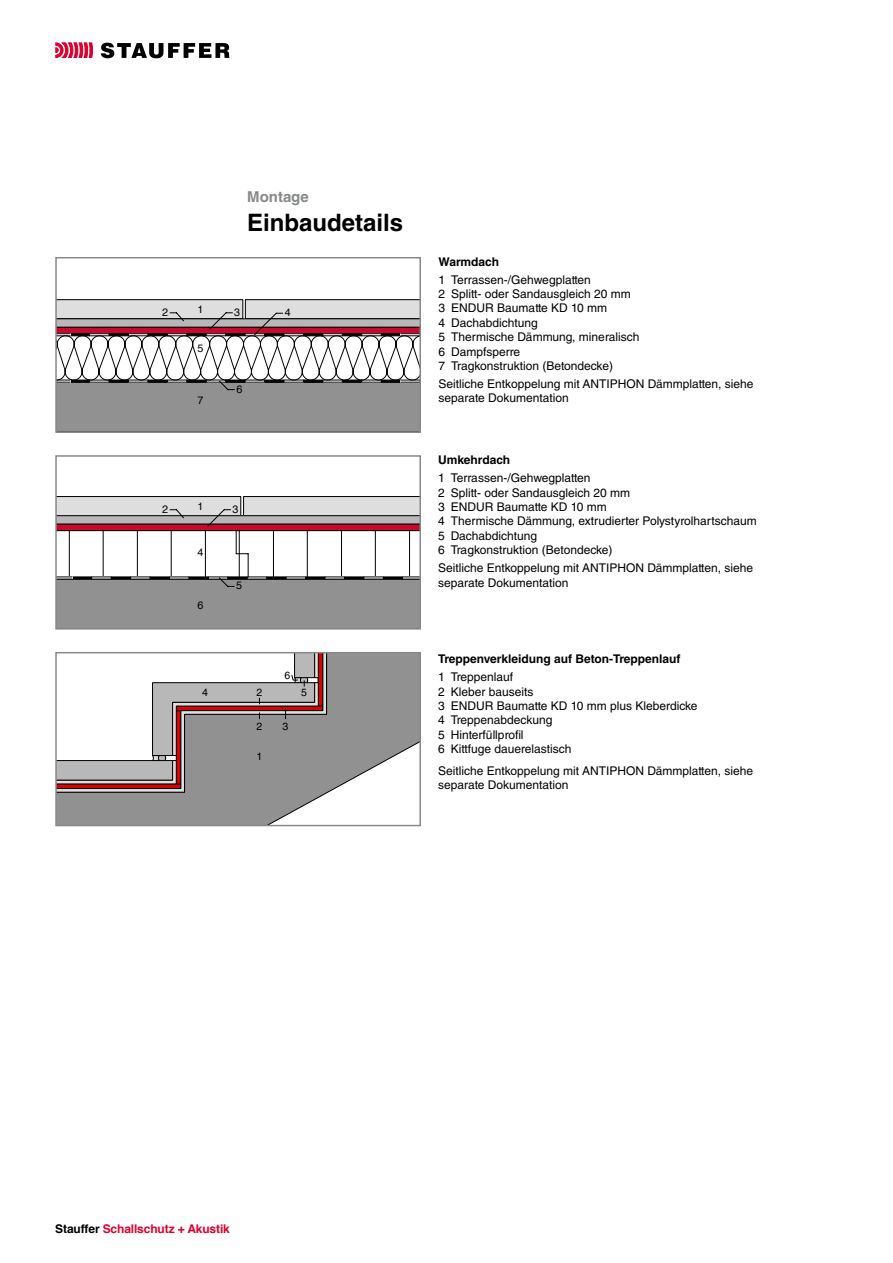
<style>
.page{position:relative;width:893px;height:1263px;background:#fff}
.page>*{position:absolute;margin:0;border:0;box-sizing:border-box;transform-origin:0 0}
.Titel_1{font:700 24px "Helvetica LT Std";color:#000}
.Dokumententitel{font:700 15px "Helvetica LT Std";color:#87888a}
.Legende{font:12px/14.4px "Helvetica LT Std";color:#000}
.Legende_Titel{font:700 12px "Helvetica LT Std";color:#000}
.t1{font:700 12px "Helvetica";letter-spacing:-.01em;color:#dc002e}
.t2{font:10.8px "Helvetica";color:#000}
.Titel_2_Rot{font:10.5px "Helvetica LT Std";color:#000}
.s1{color:#000}
</style>
<div class="page">
<svg style="left:56px;top:653px;width:364px;height:172px"></svg>
<div style="left:55px;top:257px;width:366px;height:176px;border:2px solid #87888a"></div>
<svg style="left:56px;top:299px;width:365px;height:133px"></svg>
<div style="left:55px;top:455px;width:366px;height:174px;border:2px solid #87888a"></div>
<svg style="left:56px;top:496px;width:364px;height:133px"></svg>
<svg style="left:55px;top:43px;width:38px;height:15px"></svg>
<svg style="left:101px;top:43px;width:129px;height:15px"></svg>
<p class="Dokumententitel" style="left:247px;top:187px;width:63px">Montage</p>
<p class="Titel_1" style="left:247px;top:208px;width:158px">Einbaudetails</p>
<p class="t2" style="left:197px;top:301px;width:7px">1</p>
<p class="t2" style="left:197px;top:340px;width:7px">5</p>
<p class="t2" style="left:162px;top:304px;width:7px">2</p>
<p class="t2" style="left:234px;top:304px;width:7px">3</p>
<p class="t2" style="left:285px;top:304px;width:7px">4</p>
<p class="t2" style="left:197px;top:392px;width:7px">7</p>
<p class="t2" style="left:236px;top:380px;width:7px">6</p>
<p class="t2" style="left:197px;top:498px;width:7px">1</p>
<p class="t2" style="left:197px;top:544px;width:7px">4</p>
<p class="t2" style="left:162px;top:501px;width:7px">2</p>
<p class="t2" style="left:232px;top:501px;width:7px">3</p>
<p class="t2" style="left:197px;top:597px;width:7px">6</p>
<p class="t2" style="left:202px;top:683px;width:7px">4</p>
<p class="t2" style="left:236px;top:577px;width:7px">5</p>
<p class="Titel_2_Rot" style="left:285px;top:669px;width:7px">6</p>
<p class="Titel_2_Rot" style="left:257px;top:686px;width:7px">2</p>
<p class="Titel_2_Rot" style="left:301px;top:686px;width:7px">5</p>
<p class="Titel_2_Rot" style="left:257px;top:720px;width:7px">2</p>
<p class="Titel_2_Rot" style="left:283px;top:720px;width:7px">3</p>
<p class="t2" style="left:257px;top:748px;width:7px">1</p>
<p class="Legende_Titel" style="left:439px;top:254px;width:62px">Warmdach</p>
<p class="Legende" style="left:439px;top:272px;width:154px">1 Terrassen-/Gehwegplatten</p>
<p class="Legende" style="left:439px;top:287px;width:194px">2 Splitt- oder Sandausgleich 20 mm</p>
<p class="Legende" style="left:439px;top:301px;width:170px">3 ENDUR Baumatte KD 10 mm</p>
<p class="Legende" style="left:439px;top:315px;width:101px">4 Dachabdichtung</p>
<p class="Legende" style="left:439px;top:330px;width:202px">5 Thermische Dämmung, mineralisch</p>
<p class="Legende" style="left:439px;top:344px;width:83px">6 Dampfsperre</p>
<p class="Legende" style="left:439px;top:359px;width:176px">7 Tragkonstruktion (Betondecke)</p>
<p class="Legende" style="left:439px;top:377px;width:316px">Seitliche Entkoppelung mit ANTIPHON Dämmplatten, siehe separate Dokumentation</p>
<p class="Legende_Titel" style="left:438px;top:453px;width:74px">Umkehrdach</p>
<p class="Legende" style="left:438px;top:471px;width:154px">1 Terrassen-/Gehwegplatten</p>
<p class="Legende" style="left:438px;top:485px;width:194px">2 Splitt- oder Sandausgleich 20 mm</p>
<p class="Legende" style="left:438px;top:499px;width:170px">3 ENDUR Baumatte KD 10 mm</p>
<p class="Legende" style="left:438px;top:514px;width:320px">4 Thermische Dämmung, extrudierter Polystyrolhartschaum</p>
<p class="Legende" style="left:438px;top:528px;width:101px">5 Dachabdichtung</p>
<p class="Legende" style="left:438px;top:543px;width:176px">6 Tragkonstruktion (Betondecke)</p>
<p class="Legende" style="left:438px;top:561px;width:316px">Seitliche Entkoppelung mit ANTIPHON Dämmplatten, siehe separate Dokumentation</p>
<p class="Legende_Titel" style="left:438px;top:652px;width:244px">Treppenverkleidung auf Beton-Treppenlauf</p>
<p class="Legende" style="left:438px;top:670px;width:77px">1 Treppenlauf</p>
<p class="Legende" style="left:438px;top:684px;width:97px">2 Kleber bauseits</p>
<p class="Legende" style="left:438px;top:698px;width:261px">3 ENDUR Baumatte KD 10 mm plus Kleberdicke</p>
<p class="Legende" style="left:438px;top:713px;width:116px">4 Treppenabdeckung</p>
<p class="Legende" style="left:438px;top:727px;width:87px">5 Hinterfüllprofil</p>
<p class="Legende" style="left:438px;top:742px;width:135px">6 Kittfuge dauerelastisch</p>
<p class="Legende" style="left:438px;top:763px;width:316px">Seitliche Entkoppelung mit ANTIPHON Dämmplatten, siehe separate Dokumentation</p>
<p class="t1" style="left:55px;top:1219px;width:176px"><span class="s1">Stauffer</span> Schallschutz + Akustik</p>
</div>
